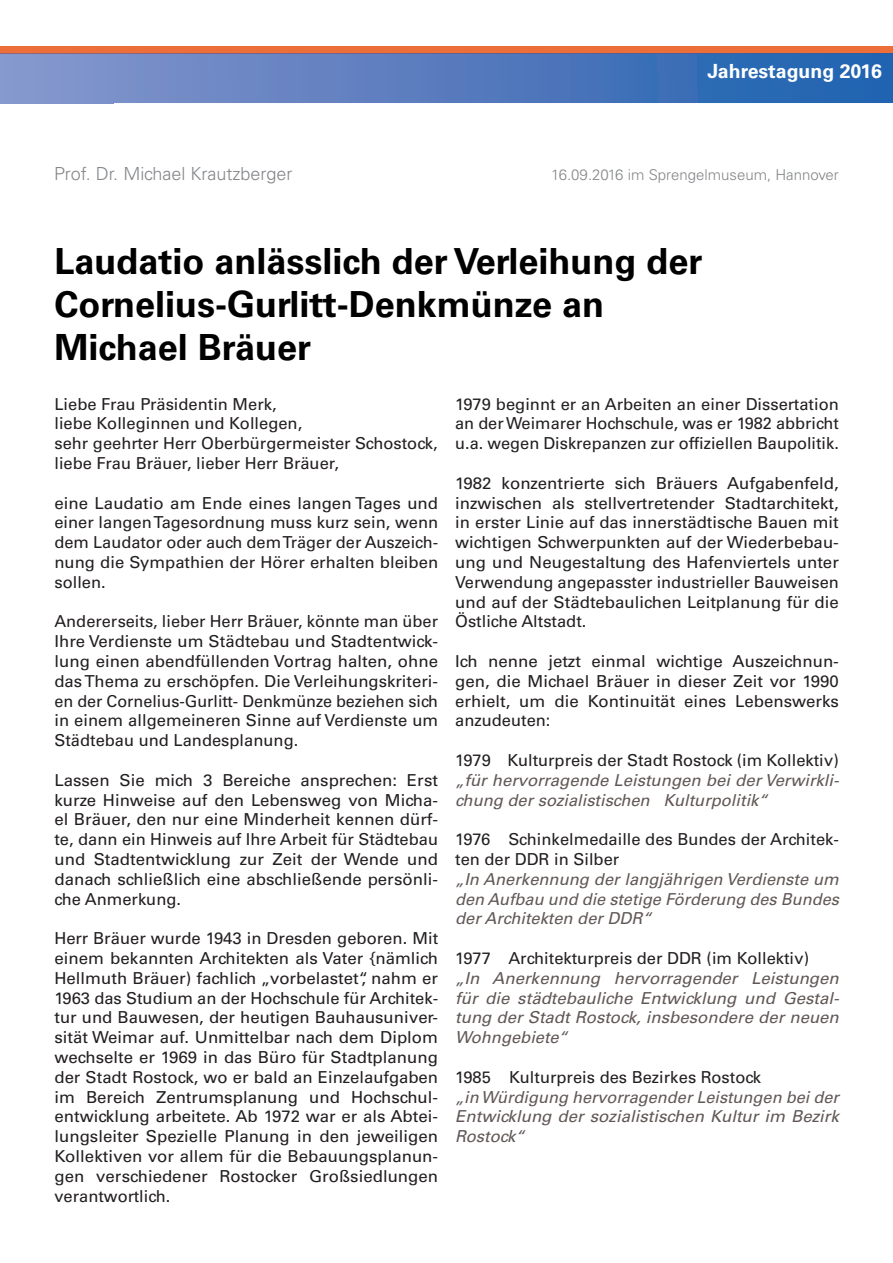
<style>
.page{position:relative;width:893px;height:1263px;background:#fff}
.page>*{position:absolute;margin:0;border:0;box-sizing:border-box;transform-origin:0 0}
.t1{font:700 36px/43.2px "Univers LT Std";color:#000}
.t2{font:700 19.5px "Univers LT Std";color:#fff}
.t3{font:300 18px "Univers LT Std";color:#848689}
.t4{font:16.5px/19.8px "Univers LT Std";color:#231f20;text-align:justify}
.t5{font:italic 16.5px/19.8px "Univers LT Std";color:#615856;text-align:justify}
.t6{font:300 15px "Univers LT Std";color:#848689}
</style>
<div class="page">
<div style="left:0;top:47px;width:893px;height:6px;background:#ec6f39"></div>
<svg style="left:114px;top:54px;width:779px;height:49px;background:#4e78bb"></svg>
<svg style="left:114px;top:53px;width:779px;height:1px"></svg>
<img style="left:0;top:53px;width:114px;height:1px">
<p class="t2" style="left:707px;top:60px;width:176px">Jahrestagung 2016</p>
<p class="t3" style="left:54px;top:163px;width:240px">Prof. Dr. Michael Krautzberger</p>
<p class="t6" style="left:551px;top:166px;width:289px">16.09.2016 im Sprengelmuseum, Hannover</p>
<h1 class="t1" style="left:54px;top:240px;width:650px">Laudatio anlässlich der Verleihung der<br>Cornelius-Gurlitt-Denkmünze an<br>Michael Bräuer</h1>
<p class="t4" style="left:54px;top:394px;width:385px;text-align:left">Liebe Frau Präsidentin Merk,<br>liebe Kolleginnen und Kollegen,<br>sehr geehrter Herr Oberbürgermeister Schostock, liebe Frau Bräuer, lieber Herr Bräuer,</p>
<p class="t4" style="left:54px;top:493px;width:385px">eine Laudatio am Ende eines langen Tages und einer langen Tagesordnung muss kurz sein, wenn dem Laudator oder auch dem Träger der Auszeich&shy;nung die Sympathien der Hörer erhalten bleiben sollen.</p>
<p class="t4" style="left:54px;top:612px;width:385px">Andererseits, lieber Herr Bräuer, könnte man über Ihre Verdienste um Städtebau und Stadtentwick&shy;lung einen abendfüllenden Vortrag halten, ohne das Thema zu erschöpfen. Die Verleihungskriteri&shy;en der Cornelius-Gurlitt- Denkmünze beziehen sich in einem allgemeineren Sinne auf Verdienste um Städtebau und Landesplanung.</p>
<p class="t4" style="left:54px;top:770px;width:385px">Lassen Sie mich 3 Bereiche ansprechen: Erst kurze Hinweise auf den Lebensweg von Micha&shy;el Bräuer, den nur eine Minderheit kennen dürf&shy;te, dann ein Hinweis auf Ihre Arbeit für Städtebau und Stadtentwicklung zur Zeit der Wende und danach schließlich eine abschließende persönli&shy;che Anmerkung.</p>
<p class="t4" style="left:54px;top:928px;width:385px">Herr Bräuer wurde 1943 in Dresden geboren. Mit einem bekannten Architekten als Vater {nämlich Hellmuth Bräuer) fachlich „vorbelastet“, nahm er 1963 das Studium an der Hochschule für Architek&shy;tur und Bauwesen, der heutigen Bauhausuniver&shy;sität Weimar auf. Unmittelbar nach dem Diplom wechselte er 1969 in das Büro für Stadtplanung der Stadt Rostock, wo er bald an Einzelaufgaben im Bereich Zentrumsplanung und Hochschul&shy;entwicklung arbeitete. Ab 1972 war er als Abtei&shy;lungsleiter Spezielle Planung in den jeweiligen Kollektiven vor allem für die Bebauungsplanun&shy;gen verschiedener Rostocker Großsiedlungen verantwortlich.</p>
<p class="t4" style="left:455px;top:394px;width:385px">1979 beginnt er an Arbeiten an einer Dissertation an der Weimarer Hochschule, was er 1982 abbricht u.a. wegen Diskrepanzen zur offiziellen Baupolitik.</p>
<p class="t4" style="left:455px;top:473px;width:385px">1982 konzentrierte sich Bräuers Aufgabenfeld, inzwischen als stellvertretender Stadtarchitekt, in erster Linie auf das innerstädtische Bauen mit wichtigen Schwerpunkten auf der Wiederbebau&shy;ung und Neugestaltung des Hafenviertels unter Verwendung angepasster industrieller Bauweisen und auf der Städtebaulichen Leitplanung für die Östliche Altstadt.</p>
<p class="t4" style="left:455px;top:651px;width:385px">Ich nenne jetzt einmal wichtige Auszeichnun&shy;gen, die Michael Bräuer in dieser Zeit vor 1990 erhielt, um die Kontinuität eines Lebenswerks anzudeuten:</p>
<p class="t4" style="left:455px;top:750px;width:385px">1979 Kulturpreis der Stadt Rostock (im Kollektiv)</p>
<p class="t5" style="left:455px;top:770px;width:386px">„für hervorragende Leistungen bei der Verwirkli&shy;chung der sozialistischen Kulturpolitik“</p>
<p class="t4" style="left:455px;top:829px;width:385px">1976 Schinkelmedaille des Bundes der Architek&shy;ten der DDR in Silber</p>
<p class="t5" style="left:455px;top:869px;width:385px">„In Anerkennung der langjährigen Verdienste um den Aufbau und die stetige Förderung des Bundes der Architekten der DDR“</p>
<p class="t4" style="left:455px;top:948px;width:356px">1977 Architekturpreis der DDR (im Kollektiv)</p>
<p class="t5" style="left:455px;top:968px;width:386px">„In Anerkennung hervorragender Leistungen für die städtebauliche Entwicklung und Gestal&shy;tung der Stadt Rostock, insbesondere der neuen Wohngebiete“</p>
<p class="t4" style="left:455px;top:1067px;width:307px">1985 Kulturpreis des Bezirkes Rostock</p>
<p class="t5" style="left:455px;top:1087px;width:385px">„in Würdigung hervorragender Leistungen bei der Entwicklung der sozialistischen Kultur im Bezirk Rostock“</p>
</div>
